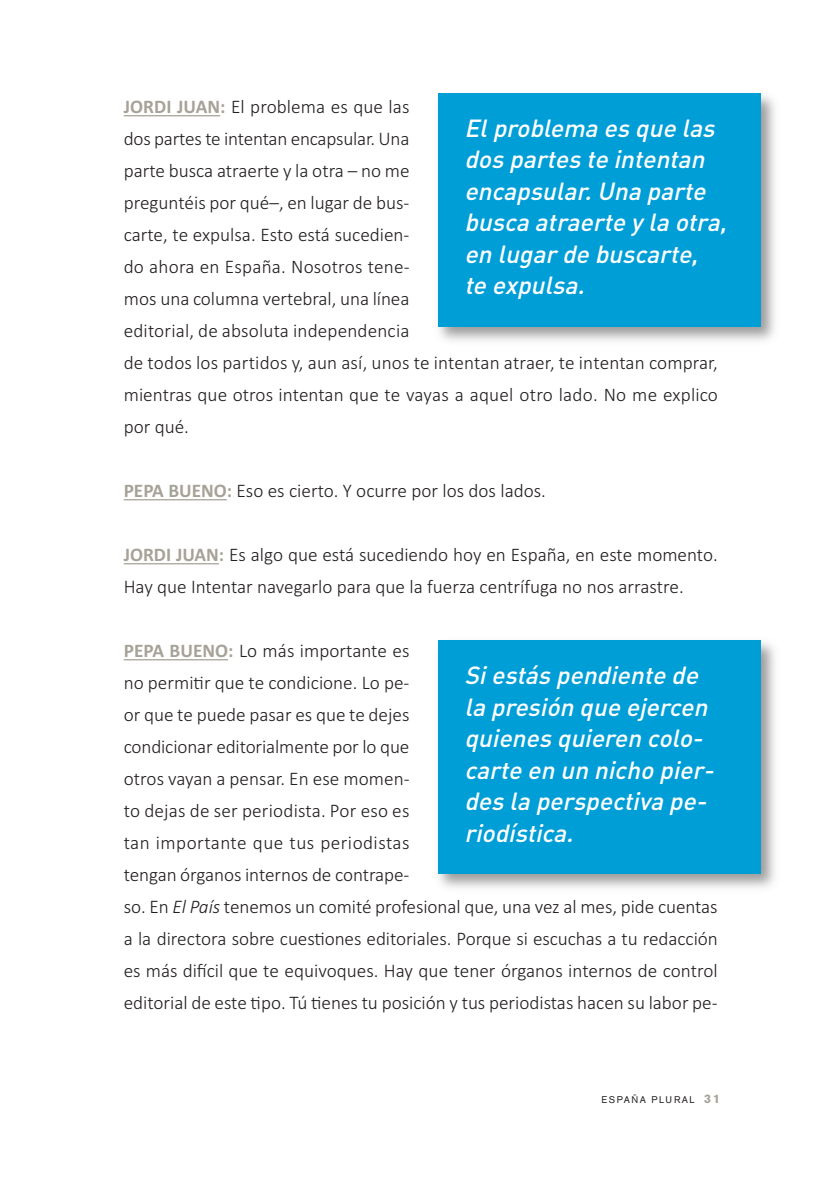
<style>
.page{position:relative;width:819px;height:1191px;background:#fff}
.page>*{position:absolute;margin:0;border:0;box-sizing:border-box;transform-origin:0 0}
.t1{font:italic 24.5px/31.5px "DIN Medium Alternate";color:#fff}
.t2{font:300 19.25px/32px "Calibri";color:#231f20}
.t3{font:9.62px "Akzidenz Grotesk Pro";letter-spacing:.15em;color:#231f20}
.s1{font-weight:700;color:#a6a297}
.s2{font-style:italic}
.s3{font-weight:700;font-size:12.25px;color:#a6a297}
</style>
<div class="page">
<hr style="left:124px;top:115px;width:96px;height:1px;background:#a6a297">
<hr style="left:124px;top:499px;width:103px;height:1px;background:#a6a297">
<hr style="left:124px;top:563px;width:95px;height:1px;background:#a6a297">
<hr style="left:124px;top:659px;width:104px;height:1px;background:#a6a297">
<img style="left:438px;top:93px;width:337px;height:248px">
<div style="left:438px;top:93px;width:322px;height:233px;background:#009ed7"></div>
<img style="left:438px;top:640px;width:337px;height:248px">
<div style="left:438px;top:640px;width:322px;height:233px;background:#009ed7"></div>
<p class="t2" style="left:124px;top:91px;width:595px"><span class="s1">JORDI JUAN:</span> El problema es que las<br>dos partes te intentan encapsular. Una<br>parte busca atraerte y la otra – no me<br>preguntéis por qué–, en lugar de bus-<br>carte, te expulsa. Esto está sucedien-<br>do ahora en España. Nosotros tene-<br>mos una columna vertebral, una línea<br>editorial, de absoluta independencia<br>de todos los partidos y, aun así, unos te intentan atraer, te intentan comprar, mientras que otros intentan que te vayas a aquel otro lado. No me explico por qué.</p>
<p class="t1" style="left:464px;top:112px;width:269px">Elproblema es que las dos partes te intentan encapsular.Una parte busca atraerte y la otra, en lugar de buscarte, te expulsa.</p>
<p class="t2" style="left:124px;top:475px;width:424px"><span class="s1">PEPA BUENO:</span> Eso es cierto. Y ocurre por los dos lados.</p>
<p class="t2" style="left:124px;top:539px;width:595px"><span class="s1">JORDI JUAN:</span> Es algo que está sucediendo hoy en España, en este momento.<br>Hay que Intentar navegarlo para que la fuerza centrífuga no nos arrastre.</p>
<p class="t2" style="left:124px;top:635px;width:595px"><span class="s1">PEPA BUENO:</span> Lo más importante es<br>no permitir que te condicione. Lo pe-<br>or que te puede pasar es que te dejes<br>condicionar editorialmente por lo que<br>otros vayan a pensar. En ese momen-<br>to dejas de ser periodista. Por eso es<br>tan importante que tus periodistas<br>tengan órganos internos de contrape-<br>so. En <span class="s2">El País</span> tenemos un comité profesional que, una vez al mes, pide cuentas a la directora sobre cuestiones editoriales. Porque si escuchas a tu redacción es más difícil que te equivoques. Hay que tener órganos internos de control editorial de este tipo. Tú tienes tu posición y tus periodistas hacen su labor pe-</p>
<p class="t1" style="left:464px;top:660px;width:256px">Siestás pendiente de la presión que ejercen quienes quieren colo&shy;carte en un nicho pier&shy;des la perspectiva pe&shy;riodística.</p>
<p class="t3" style="left:601px;top:1096px;width:120px">ESPAÑA PLURAL <span class="s3">31</span></p>
</div>
